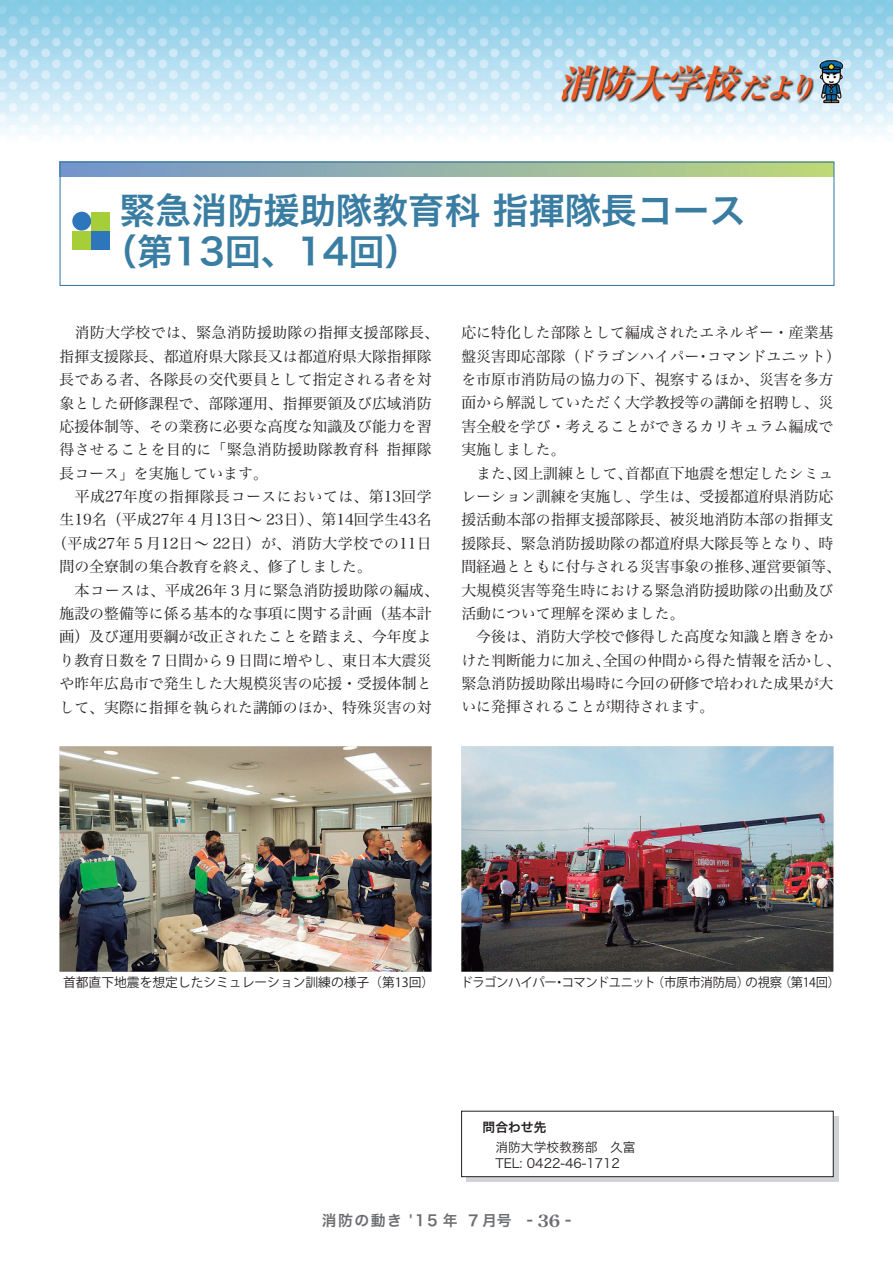
<style>
.page{position:relative;width:893px;height:1263px;background:#fff}
.page>*{position:absolute;margin:0;border:0;box-sizing:border-box;transform-origin:0 0}
.t1{font:36.15px/40.3px "Hira Kaku Pro N W6";color:#3a7da2}
.t2{font:14.85px/23.4px "Hira Min Pro N W3";color:#231f20}
.t3{font:14.85px "Hira Min Pro N W3";letter-spacing:.025em;color:#231f20}
.t4{font:14.85px "Hira Min Pro N W3";letter-spacing:.035em;color:#231f20}
.t5{font:14.85px "Hira Kaku Pro W6";letter-spacing:.1em;color:#6c6d70}
.t6{font:12.75px "Koz Go Pro";letter-spacing:-.025em;color:#231f20}
.t7{font:12.75px "Koz Go Pro";color:#231f20}
.t8{font:12.75px/15.9px "Hira Kaku Pro N W3";color:#231f20}
.t9{font:12.75px "Hira Kaku Pro N W6";color:#231f20}
.s1{font-family:"Century Old Style Std";font-weight:700;font-size:16.95px}
</style>
<div class="page">
<svg style="left:467px;top:1116px;width:372px;height:66px;background:#c8c9ca"></svg>
<div style="left:462px;top:1111px;width:371px;height:66px;background:#fff"></div>
<div style="left:461px;top:1111px;width:372px;height:66px;border:1px solid #231f20"></div>
<svg style="left:62px;top:164px;width:770px;height:12px;background:#97b5a5"></svg>
<div style="left:72px;top:212px;width:19px;height:19px;background:#2e76bc;border-radius:50%"></div>
<div style="left:91px;top:212px;width:19px;height:19px;background:#a6ce39"></div>
<div style="left:72px;top:231px;width:19px;height:18px;background:#a6ce39"></div>
<div style="left:91px;top:231px;width:19px;height:18px;background:#2e76bc"></div>
<div style="left:60px;top:162px;width:774px;height:124px;border:1px solid #3a7da2"></div>
<img style="left:59px;top:746px;width:373px;height:226px">
<img style="left:461px;top:746px;width:372px;height:226px">
<img style="left:0;top:0;width:893px;height:136px">
<h1 class="t1" style="left:101px;top:189px;width:646px;text-indent:18px">緊急消防援助隊教育科 指揮隊長コース（第13回、14回）</h1>
<p class="t3" style="left:60px;top:320px;width:381px">　消防大学校では、緊急消防援助隊の指揮支援部隊長、</p>
<p class="t2" style="left:60px;top:343px;width:374px">指揮支援隊長、都道府県大隊長又は都道府県大隊指揮隊</p>
<p class="t2" style="left:60px;top:367px;width:374px">長である者、各隊長の交代要員として指定される者を対</p>
<p class="t2" style="left:60px;top:390px;width:374px">象とした研修課程で、部隊運用、指揮要領及び広域消防</p>
<p class="t2" style="left:60px;top:413px;width:374px">応援体制等、その業務に必要な高度な知識及び能力を習</p>
<p class="t3" style="left:60px;top:437px;width:374px">得させることを目的に「緊急消防援助隊教育科 指揮隊</p>
<p class="t2" style="left:60px;top:460px;width:210px">長コース」を実施しています。</p>
<p class="t4" style="left:60px;top:484px;width:374px">　平成27年度の指揮隊長コースにおいては、第13回学</p>
<p class="t2" style="left:60px;top:507px;width:374px">生19名（平成27年４月13日～ 23日）、第14回学生43名</p>
<p class="t2" style="left:52px;top:530px;width:381px">（平成27年５月12日～ 22日）が、消防大学校での11日</p>
<p class="t2" style="left:60px;top:554px;width:314px">間の全寮制の集合教育を終え、修了しました。</p>
<p class="t2" style="left:60px;top:577px;width:381px">　本コースは、平成26年３月に緊急消防援助隊の編成、</p>
<p class="t2" style="left:60px;top:600px;width:374px">施設の整備等に係る基本的な事項に関する計画（基本計</p>
<p class="t2" style="left:60px;top:624px;width:374px">画）及び運用要綱が改正されたことを踏まえ、今年度よ</p>
<p class="t2" style="left:60px;top:647px;width:374px">り教育日数を７日間から９日間に増やし、東日本大震災</p>
<p class="t2" style="left:60px;top:670px;width:374px">や昨年広島市で発生した大規模災害の応援・受援体制と</p>
<p class="t2" style="left:60px;top:694px;width:374px">して、実際に指揮を執られた講師のほか、特殊災害の対</p>
<p class="t2" style="left:461px;top:320px;width:381px">応に特化した部隊として編成されたエネルギー・産業基盤災害即応部隊（ドラゴンハイパー・コマンドユニット）を市原市消防局の協力の下、視察するほか、災害を多方面から解説していただく大学教授等の講師を招聘し、災害全般を学び・考えることができるカリキュラム編成で実施しました。<br>　また、図上訓練として、首都直下地震を想定したシミュレーション訓練を実施し、学生は、受援都道府県消防応援活動本部の指揮支援部隊長、被災地消防本部の指揮支援隊長、緊急消防援助隊の都道府県大隊長等となり、時間経過とともに付与される災害事象の推移、運営要領等、大規模災害等発生時における緊急消防援助隊の出動及び活動について理解を深めました。<br>　今後は、消防大学校で修得した高度な知識と磨きをかけた判断能力に加え、全国の仲間から得た情報を活かし、緊急消防援助隊出場時に今回の研修で培われた成果が大いに発揮されることが期待されます。</p>
<p class="t7" style="left:63px;top:974px;width:373px">首都直下地震を想定したシミュレーション訓練の様子（第13回）</p>
<p class="t6" style="left:460px;top:974px;width:381px">ドラゴンハイパー・コマンドユニット（市原市消防局）の視察（第14回）</p>
<p class="t9" style="left:483px;top:1115px;width:65px">問合わせ先</p>
<p class="t8" style="left:483px;top:1138px;width:155px">　消防大学校教務部　久富　TEL: 0422-46-1712</p>
<p class="t5" style="left:322px;top:1207px;width:251px">消防の動き '15 年 ７月号 - <span class="s1">36</span> -</p>
</div>
